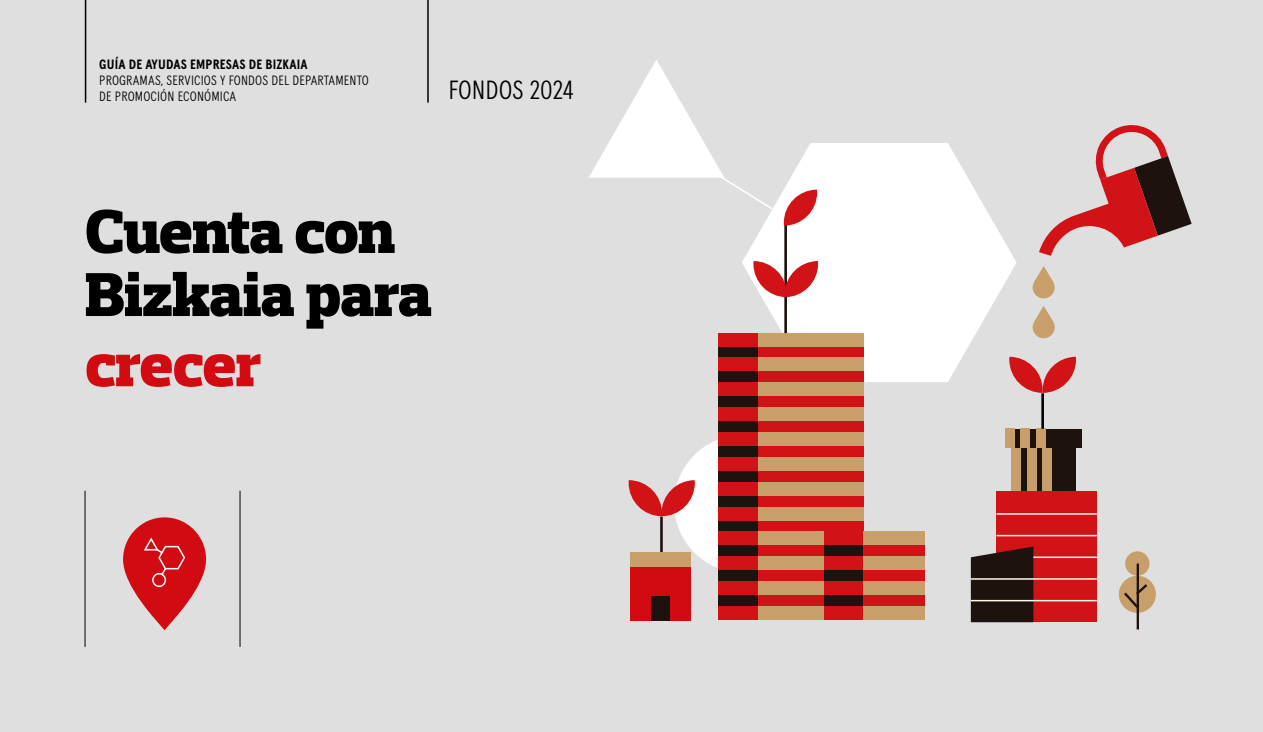
<style>
.page{position:relative;width:1263px;height:732px;background:#fff}
.page>*{position:absolute;margin:0;border:0;box-sizing:border-box;transform-origin:0 0}
.t1{font:900 63px/63px "Prelo Slab";letter-spacing:-.01em;color:#000}
.t2{font:900 63px "Prelo Slab";color:#d20a11}
.t3{font:300 26.25px "Apercu Condensed Pro";letter-spacing:-.005em;color:#000}
.t4{font:300 13.5px/16.2px "Apercu Condensed Pro";letter-spacing:.01em;color:#000}
.t5{font:700 13.5px "Apercu Condensed Pro";letter-spacing:.01em;color:#000}
</style>
<div class="page">
<div style="left:0;top:0;width:1263px;height:731px;background:#e0dfdf"></div>
<svg style="left:589px;top:60px;width:428px;height:513px"></svg>
<svg style="left:1039px;top:125px;width:153px;height:131px"></svg>
<svg style="left:1033px;top:266px;width:22px;height:32px"></svg>
<svg style="left:1033px;top:306px;width:22px;height:32px"></svg>
<div style="left:1011px;top:472px;width:65px;height:24px;background:#1e120e"></div>
<div style="left:1011px;top:448px;width:65px;height:24px;background:#1e120e"></div>
<div style="left:1011px;top:448px;width:9px;height:48px;background:#c89f6a"></div>
<div style="left:1027px;top:448px;width:9px;height:48px;background:#c89f6a"></div>
<div style="left:1043px;top:448px;width:9px;height:48px;background:#c89f6a"></div>
<div style="left:1005px;top:438px;width:77px;height:10px;background:#1e120e"></div>
<div style="left:1005px;top:428px;width:77px;height:10px;background:#1e120e"></div>
<div style="left:1005px;top:428px;width:9px;height:20px;background:#c89f6a"></div>
<div style="left:1021px;top:428px;width:9px;height:20px;background:#c89f6a"></div>
<div style="left:1036px;top:428px;width:10px;height:20px;background:#c89f6a"></div>
<hr style="left:1041px;top:393px;width:3px;height:35px;background:#000">
<svg style="left:1009px;top:356px;width:67px;height:37px"></svg>
<div style="left:996px;top:491px;width:101px;height:131px;background:#d11317"></div>
<svg style="left:971px;top:546px;width:62px;height:76px;background:#301f1c"></svg>
<hr style="left:971px;top:599px;width:126px;height:2px;background:#fefae9">
<hr style="left:971px;top:578px;width:126px;height:1px;background:#fefae9">
<hr style="left:1033px;top:556px;width:64px;height:2px;background:#fefae9">
<hr style="left:996px;top:534px;width:101px;height:2px;background:#fefae9">
<hr style="left:996px;top:513px;width:101px;height:1px;background:#fefae9">
<svg style="left:1119px;top:575px;width:37px;height:37px"></svg>
<div style="left:1125px;top:551px;width:24px;height:24px;background:#c89f6a;border-radius:50%"></div>
<hr style="left:1137px;top:563px;width:2px;height:66px;background:#1e120e">
<svg style="left:1121px;top:581px;width:29px;height:29px"></svg>
<div style="left:758px;top:333px;width:106px;height:286px;background:#d11317"></div>
<div style="left:718px;top:333px;width:40px;height:286px;background:#1e120e"></div>
<div style="left:758px;top:457px;width:106px;height:13px;background:#c89f6a"></div>
<div style="left:758px;top:482px;width:106px;height:13px;background:#c89f6a"></div>
<div style="left:758px;top:507px;width:106px;height:13px;background:#c89f6a"></div>
<div style="left:758px;top:531px;width:106px;height:14px;background:#c89f6a"></div>
<div style="left:758px;top:556px;width:106px;height:13px;background:#c89f6a"></div>
<div style="left:758px;top:581px;width:106px;height:13px;background:#c89f6a"></div>
<div style="left:758px;top:606px;width:106px;height:13px;background:#c89f6a"></div>
<div style="left:758px;top:333px;width:106px;height:13px;background:#c89f6a"></div>
<div style="left:758px;top:358px;width:106px;height:13px;background:#c89f6a"></div>
<div style="left:758px;top:382px;width:106px;height:13px;background:#c89f6a"></div>
<div style="left:758px;top:407px;width:106px;height:13px;background:#c89f6a"></div>
<div style="left:758px;top:432px;width:106px;height:13px;background:#c89f6a"></div>
<div style="left:718px;top:333px;width:40px;height:13px;background:#d11317"></div>
<div style="left:718px;top:358px;width:40px;height:13px;background:#d11317"></div>
<div style="left:718px;top:382px;width:40px;height:13px;background:#d11317"></div>
<div style="left:718px;top:407px;width:40px;height:13px;background:#d11317"></div>
<div style="left:718px;top:432px;width:40px;height:13px;background:#d11317"></div>
<div style="left:718px;top:457px;width:40px;height:13px;background:#d11317"></div>
<div style="left:718px;top:482px;width:40px;height:13px;background:#d11317"></div>
<div style="left:718px;top:507px;width:40px;height:13px;background:#d11317"></div>
<div style="left:718px;top:531px;width:40px;height:14px;background:#d11317"></div>
<div style="left:718px;top:556px;width:40px;height:13px;background:#d11317"></div>
<div style="left:718px;top:581px;width:40px;height:13px;background:#d11317"></div>
<div style="left:718px;top:606px;width:40px;height:13px;background:#d11317"></div>
<div style="left:824px;top:531px;width:40px;height:88px;background:#1e120e"></div>
<div style="left:824px;top:531px;width:40px;height:14px;background:#d11317"></div>
<div style="left:824px;top:556px;width:40px;height:13px;background:#d11317"></div>
<div style="left:824px;top:581px;width:40px;height:13px;background:#d11317"></div>
<div style="left:824px;top:606px;width:40px;height:13px;background:#d11317"></div>
<div style="left:864px;top:531px;width:61px;height:88px;background:#d11317"></div>
<div style="left:864px;top:531px;width:61px;height:14px;background:#c89f6a"></div>
<div style="left:864px;top:556px;width:61px;height:13px;background:#c89f6a"></div>
<div style="left:864px;top:581px;width:61px;height:13px;background:#c89f6a"></div>
<div style="left:864px;top:606px;width:61px;height:13px;background:#c89f6a"></div>
<hr style="left:784px;top:224px;width:3px;height:109px;background:#1e120e">
<svg style="left:784px;top:189px;width:33px;height:37px"></svg>
<svg style="left:753px;top:261px;width:65px;height:36px;background:#dc676a"></svg>
<div style="left:630px;top:552px;width:60px;height:68px;background:#d20a11"></div>
<hr style="left:660px;top:516px;width:3px;height:36px;background:#1e120e">
<svg style="left:629px;top:480px;width:66px;height:36px"></svg>
<div style="left:651px;top:595px;width:18px;height:25px;background:#1e120e"></div>
<div style="left:630px;top:552px;width:60px;height:14px;background:#c89f6a"></div>
<hr style="left:85px;top:490px;width:1px;height:156px;background:#000">
<hr style="left:240px;top:490px;width:1px;height:156px;background:#000">
<svg style="left:123px;top:517px;width:83px;height:113px"></svg>
<hr style="left:85px;top:0;width:1px;height:103px;background:#000">
<hr style="left:427px;top:0;width:2px;height:103px;background:#000">
<p class="t5" style="left:99px;top:56px;width:210px">GUÍA DE AYUDAS EMPRESAS DE BIZKAIA</p>
<p class="t4" style="left:99px;top:72px;width:271px">PROGRAMAS, SERVICIOS Y FONDOS DEL DEPARTAMENTO<br>DE PROMOCIÓN ECONÓMICA</p>
<h2 class="t3" style="left:448px;top:74px;width:127px">FONDOS 2024</h2>
<h1 class="t1" style="left:85px;top:200px;width:348px">Cuenta con<br>Bizkaia para</h1>
<h1 class="t2" style="left:85px;top:326px;width:177px">crecer</h1>
</div>
